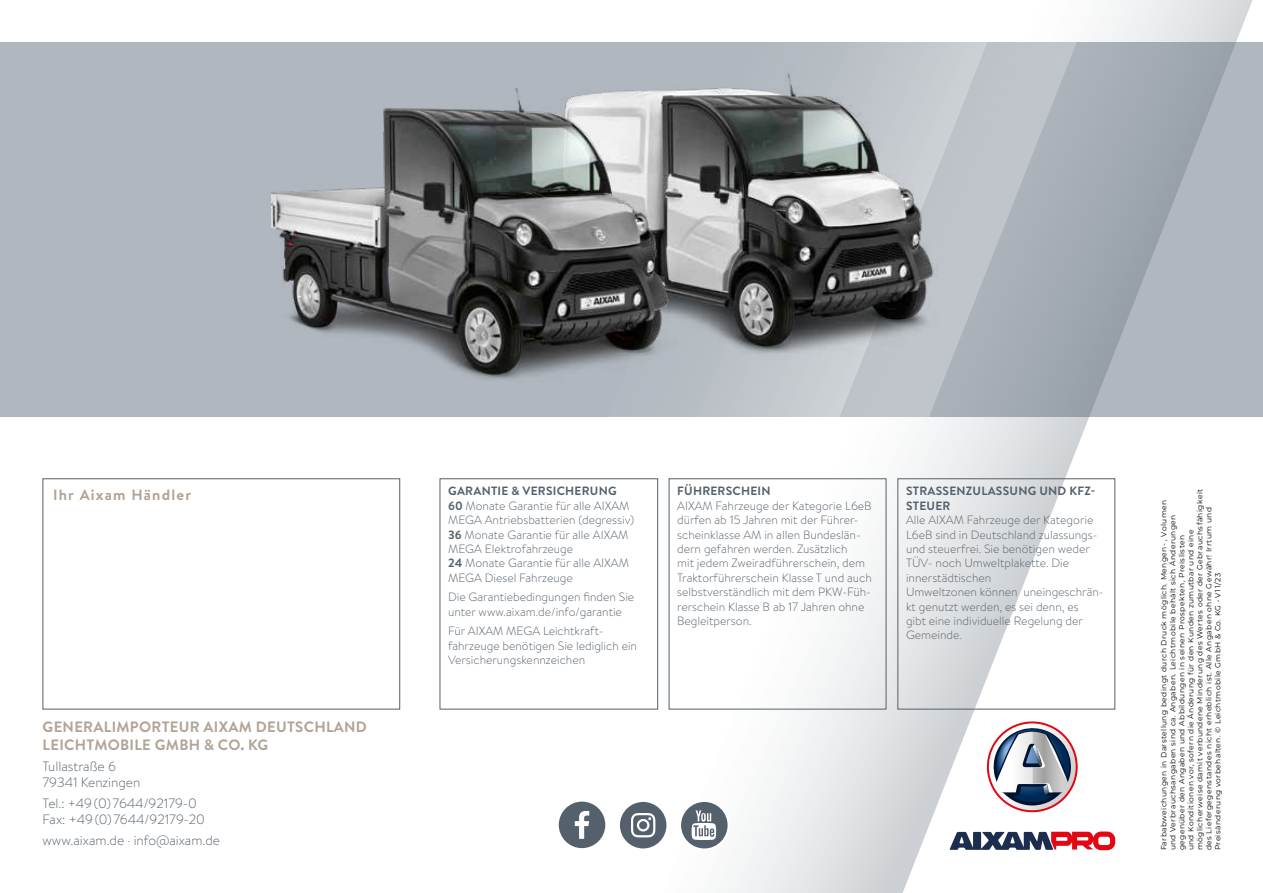
<style>
.page{position:relative;width:1263px;height:893px;background:#fff}
.page>*{position:absolute;margin:0;border:0;box-sizing:border-box;transform-origin:0 0}
.t1{font:700 15px/18px "Brandon Text";letter-spacing:.02em;color:#b1a395}
.t2{font:700 15px "Brandon Text";letter-spacing:.08em;color:#b1a395}
.t3{font:300 13.5px/16.2px "Brandon Text";color:#54616c}
.t4{font:300 12px/14.4px "Brandon Text";color:#54616c}
.t5{font:700 12px/14.4px "Brandon Text";letter-spacing:.02em;color:#54616c}
.t6{font:7.5px/9px "Montserrat";letter-spacing:.055em;color:#000}
.s1{font-weight:700}
</style>
<div class="page">
<div style="left:0;top:43px;width:1263px;height:374px;background:#b0b7be"></div>
<svg style="left:642px;top:0;width:621px;height:893px"></svg>
<div style="left:43px;top:478px;width:357px;height:231px;border:1px solid #54616c"></div>
<div style="left:440px;top:478px;width:218px;height:231px;border:1px solid #54616c"></div>
<svg style="left:983px;top:723px;width:99px;height:93px"></svg>
<svg style="left:950px;top:831px;width:165px;height:19px"></svg>
<div style="left:897px;top:478px;width:218px;height:231px;border:1px solid #54616c"></div>
<svg style="left:560px;top:803px;width:44px;height:44px"></svg>
<div style="left:557px;top:800px;width:50px;height:50px;border:2px solid #fff;border-radius:50%"></div>
<div style="left:619px;top:801px;width:48px;height:48px;background:#54616c;border-radius:50%"></div>
<div style="left:618px;top:800px;width:50px;height:50px;border:2px solid #fff;border-radius:50%"></div>
<svg style="left:631px;top:813px;width:24px;height:24px"></svg>
<svg style="left:680px;top:801px;width:49px;height:48px"></svg>
<div style="left:679px;top:800px;width:51px;height:50px;border:2px solid #fff;border-radius:50%"></div>
<img style="left:642px;top:53px;width:340px;height:330px">
<img style="left:271px;top:89px;width:406px;height:302px">
<p class="t5" style="left:677px;top:484px;width:95px">FÜHRERSCHEIN</p>
<p class="t4" style="left:677px;top:498px;width:196px">AIXAM Fahrzeuge der Kategorie L6eB dürfen ab 15 Jahren mit der Führer&shy;scheinklasse AM in allen Bundeslän&shy;dern gefahren werden. Zusätzlich<br>mit jedem Zweiradführerschein, dem Traktorführerschein Klasse T und auch selbstverständlich mit dem PKW-Füh&shy;rerschein Klasse B ab 17 Jahren ohne Begleitperson.</p>
<p class="t4" style="left:448px;top:483px;width:188px"><span class="s1">GARANTIE &amp; VERSICHERUNG<br>60</span> Monate Garantie für alle AIXAM<br>MEGA Antriebsbatterien (degressiv)<br><span class="s1">36</span> Monate Garantie für alle AIXAM<br>MEGA Elektrofahrzeuge<br><span class="s1">24</span> Monate Garantie für alle AIXAM<br>MEGA Diesel Fahrzeuge</p>
<p class="t4" style="left:448px;top:589px;width:188px">Die Garantiebedingungen finden Sie unter www.aixam.de/info/garantie</p>
<p class="t4" style="left:448px;top:623px;width:190px">Für AIXAM MEGA Leichtkraft&shy;fahrzeuge benötigen Sie lediglich ein<br>Versicherungskennzeichen</p>
<p class="t5" style="left:906px;top:484px;width:191px">STRASSENZULASSUNG UND KFZ-<br>STEUER</p>
<p class="t4" style="left:906px;top:512px;width:199px">Alle AIXAM Fahrzeuge der Kategorie<br>L6eB sind in Deutschland zulassungs&shy;und steuerfrei. Sie benötigen weder<br>TÜV- noch Umweltplakette. Die innerstädtischen<br>Umweltzonen können uneingeschrän&shy;kt genutzt werden, es sei denn, es<br>gibt eine individuelle Regelung der<br>Gemeinde.</p>
<p class="t2" style="left:53px;top:484px;width:140px">Ihr Aixam Händler</p>
<p class="t6" style="left:1159px;top:850px;width:363px;rotate:-90deg">Farbabweichungen in Darstellung bedingt durch Druck möglich. Mengen- , Volumen und Verbrauchsangaben sind ca. Angaben. Leichtmobile behält sich Änderungen gegenüber den Angaben und Abbildungen in seinen Prospekten, Preislisten<br>und Konditionen vor, sofern die Änderung für den Kunden zumutbar und eine möglicherweise damit verbundene Minderung des Wertes oder der Gebrauchsfähigkeit des Liefergegenstandes nicht erheblich ist. Alle Angaben ohne Gewähr! Irrtum und Preisänderung vorbehalten. © Leichtmobile GmbH &amp; Co. KG • V11/23</p>
<p class="t1" style="left:43px;top:717px;width:326px">GENERALIMPORTEUR AIXAM DEUTSCHLAND<br>LEICHTMOBILE GMBH &amp; CO. KG</p>
<p class="t3" style="left:43px;top:758px;width:99px">Tullastraße 6<br>79341 Kenzingen</p>
<p class="t3" style="left:43px;top:795px;width:164px">Tel.: +49(0) 7644/92179-0<br>Fax: +49(0) 7644/92179-20</p>
<p class="t3" style="left:43px;top:832px;width:179px">www.aixam.de · info@aixam.de</p>
</div>
